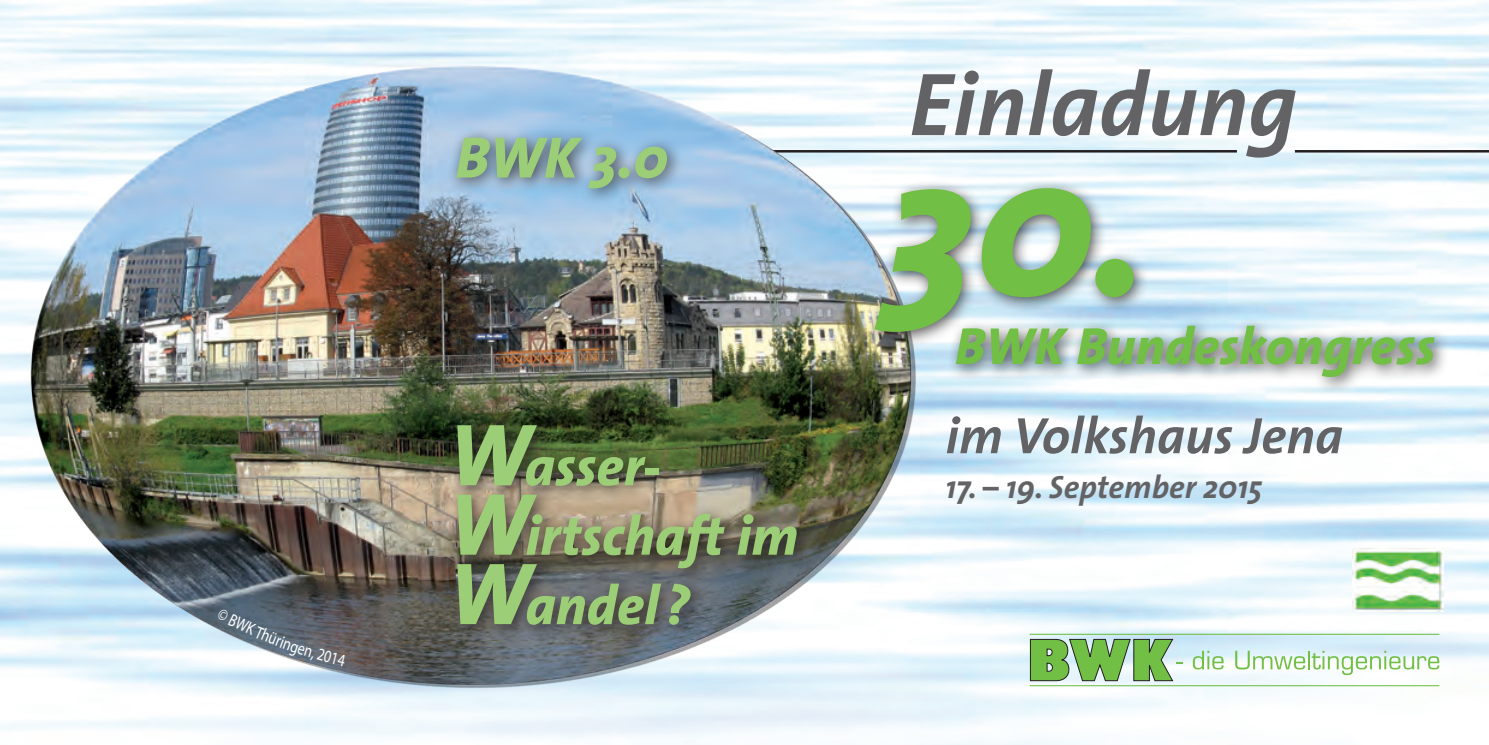
<style>
.page{position:relative;width:1489px;height:745px;background:#fff}
.page>*{position:absolute;margin:0;border:0;box-sizing:border-box;transform-origin:0 0}
.t1{font:italic 800 202.5px "The Sans";color:#71bf44}
.t2{font:italic 700 90px "The Sans";color:#636366}
.t3{font:italic 800 58.75px "The Sans";color:#9cce77}
.t4{font:italic 800 55.5px/69.2px "The Sans";color:#9cce77}
.t5{font:italic 800 52.5px "The Sans";color:#71bf44}
.t6{font:italic 700 51.5px "The Sans";color:#636366}
.t7{font:italic 700 32.25px "The Sans";color:#636366}
.s1{font-size:88.75px}
</style>
<div class="page">
<img style="left:0;top:0;width:1488px;height:744px">
<img style="left:1352px;top:548px;width:91px;height:63px">
<hr style="left:1029px;top:633px;width:410px;height:1px;background:#71bf44">
<hr style="left:1029px;top:684px;width:410px;height:1px;background:#71bf44">
<svg style="left:1029px;top:638px;width:153px;height:42px;background:#87be72"></svg>
<svg style="left:1192px;top:650px;width:31px;height:19px"></svg>
<svg style="left:1235px;top:650px;width:204px;height:24px"></svg>
<hr style="left:708px;top:150px;width:528px;height:2px;background:#231f20">
<hr style="left:1294px;top:150px;width:194px;height:2px;background:#231f20">
<img style="left:0;top:30px;width:917px;height:696px">
<div style="left:447px;top:128px;width:236px;height:77px;background:#231f20;opacity:.75"></div>
<div style="left:448px;top:415px;width:365px;height:226px;background:#231f20;opacity:.75"></div>
<div style="left:865px;top:178px;width:585px;height:216px;background:#231f20;opacity:.75"></div>
<svg style="left:217px;top:608px;width:129px;height:58px;background:#7d8690"></svg>
<p class="t3" style="left:455px;top:108px;width:214px">BWK 3.0</p>
<p class="t4" style="left:448px;top:430px;width:352px"><span class="s1">W</span>asser-<br><span class="s1">W</span>irtschaft im<br><span class="s1">W</span>andel ?</p>
<h2 class="t2" style="left:909px;top:29px;width:389px">Einladung</h2>
<h1 class="t1" style="left:884px;top:55px;width:264px">30.</h1>
<p class="t5" style="left:954px;top:302px;width:482px">BWK Bundeskongress</p>
<p class="t6" style="left:945px;top:392px;width:399px">im Volkshaus Jena</p>
<p class="t7" style="left:945px;top:459px;width:318px">17. – 19. September 2015</p>
</div>
